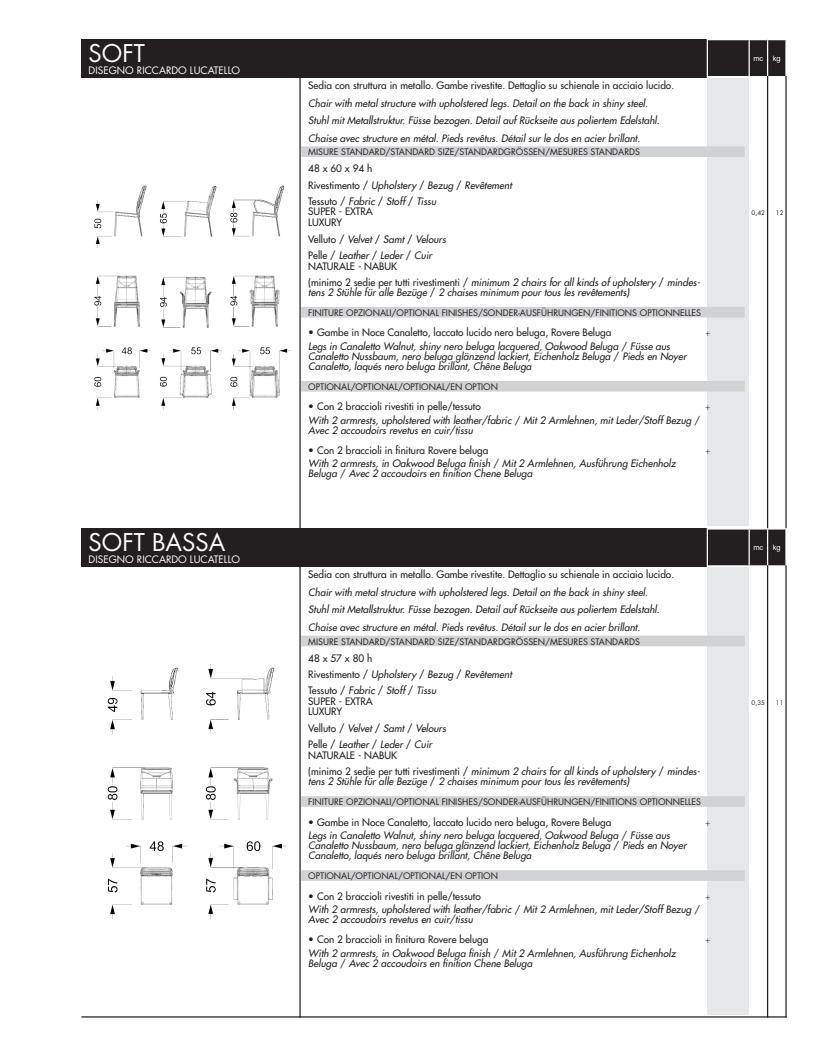
<style>
.page{position:relative;width:815px;height:1053px;background:#fff}
.page>*{position:absolute;margin:0;border:0;box-sizing:border-box;transform-origin:0 0}
.t1{font:23.75px "Futura Std";color:#fff}
.t2{font:italic 500 10px/16.2px "Futura Std";color:#231f20}
.t3{font:500 10px/10.5px "Futura Std";color:#231f20}
.t4{font:10px "Futura Std";color:#fff}
.t5{font:8.75px "Futura Std";color:#231f20}
.t6{font:300 8.75px "Futura Std";color:#231f20}
.t7{font:7.5px "Arial";color:#fff}
.t8{font:6.25px "Futura Std";color:#231f20}
.s1{font-style:normal}
.s2{font-style:italic}
.s3{font-weight:400;font-style:normal}
</style>
<div class="page">
<div style="left:81px;top:39px;width:626px;height:38px;background:#231f20"></div>
<svg style="left:707px;top:39px;width:79px;height:38px;background:#3a3637"></svg>
<div style="left:707px;top:78px;width:42px;height:447px;background:#e6e7e9"></div>
<hr style="left:299px;top:76px;width:2px;height:452px;background:#231f20">
<hr style="left:767px;top:76px;width:1px;height:452px;background:#231f20">
<hr style="left:785px;top:76px;width:2px;height:452px;background:#231f20">
<img style="left:94px;top:185px;width:197px;height:225px">
<div style="left:301px;top:146px;width:444px;height:11px;background:#d1d2d4"></div>
<div style="left:301px;top:307px;width:444px;height:10px;background:#d1d2d4"></div>
<div style="left:301px;top:381px;width:444px;height:10px;background:#d1d2d4"></div>
<div style="left:81px;top:528px;width:626px;height:38px;background:#231f20"></div>
<svg style="left:707px;top:528px;width:80px;height:38px;background:#3c393a"></svg>
<div style="left:707px;top:567px;width:42px;height:447px;background:#e6e7e9"></div>
<hr style="left:81px;top:1016px;width:706px;height:1px;background:#231f20">
<hr style="left:299px;top:565px;width:2px;height:452px;background:#231f20">
<hr style="left:767px;top:565px;width:1px;height:452px;background:#231f20">
<hr style="left:785px;top:565px;width:2px;height:452px;background:#231f20">
<img style="left:107px;top:664px;width:180px;height:255px">
<div style="left:301px;top:635px;width:444px;height:11px;background:#d1d2d4"></div>
<div style="left:301px;top:796px;width:444px;height:10px;background:#d1d2d4"></div>
<div style="left:301px;top:870px;width:444px;height:10px;background:#d1d2d4"></div>
<h1 class="t1" style="left:89px;top:38px;width:58px">SOFT</h1>
<p class="t4" style="left:89px;top:64px;width:153px">DISEGNO RICCARDO LUCATELLO</p>
<h1 class="t1" style="left:89px;top:527px;width:138px">SOFT BASSA</h1>
<p class="t4" style="left:89px;top:553px;width:153px">DISEGNO RICCARDO LUCATELLO</p>
<p class="t3" style="left:308px;top:80px;width:367px">Sedia con struttura in metallo. Gambe rivestite. Dettaglio su schienale in acciaio lucido.</p>
<p class="t2" style="left:308px;top:94px;width:353px;line-height:17.5px">Chair with metal structure with upholstered legs. Detail on the back in shiny steel.<br>Stuhl mit Metallstruktur. Füsse bezogen. Detail auf Rückseite aus poliertem Edelstahl.<br>Chaise avec structure en métal. Pieds revêtus. Détail sur le dos en acier brillant.</p>
<p class="t5" style="left:308px;top:146px;width:333px">MISURE STANDARD/STANDARD SIZE/STANDARDGRÖSSEN/MESURES STANDARDS</p>
<p class="t2" style="left:308px;top:161px;width:205px"><span class="s1">48 x 60 x 94 h<br>Rivestimento /</span> Upholstery <span class="s1">/</span> Bezug <span class="s1">/</span> Revêtement<br><span class="s1">Tessuto /</span> Fabric <span class="s1">/</span> Stoff <span class="s1">/</span> Tissu</p>
<p class="t3" style="left:308px;top:206px;width:66px">SUPER - EXTRA<br>LUXURY</p>
<p class="t2" style="left:308px;top:231px;width:139px"><span class="s1">Velluto /</span> Velvet <span class="s1">/</span> Samt <span class="s1">/</span> Velours<br><span class="s1">Pelle /</span> Leather <span class="s1">/</span> Leder <span class="s1">/</span> Cuir</p>
<p class="t3" style="left:308px;top:258px;width:393px;line-height:16.2px">NATURALE - NABUK<br>(minimo 2 sedie per tutti rivestimenti / <span class="s2">minimum 2 chairs for all kinds of upholstery</span> / <span class="s2">mindes-</span></p>
<p class="t2" style="left:308px;top:284px;width:323px">tens 2 Stühle für alle Bezüge <span class="s1">/</span> 2 chaises minimum pour tous les revêtements)</p>
<p class="t5" style="left:308px;top:307px;width:394px">FINITURE OPZIONALI/OPTIONAL FINISHES/SONDER-AUSFÜHRUNGEN/FINITIONS OPTIONNELLES</p>
<p class="t2" style="left:308px;top:326px;width:363px;line-height:13.5px"><span class="s1">• Gambe in Noce Canaletto, laccato lucido nero beluga, Rovere Beluga<br></span>Legs in Canaletto Walnut, shiny nero beluga lacquered, Oakwood Beluga <span class="s3">/</span> Füsse aus</p>
<p class="t2" style="left:308px;top:351px;width:380px;line-height:10px">Canaletto Nussbaum, nero beluga glänzend lackiert, Eichenholz Beluga <span class="s3">/</span> Pieds en Noyer<br>Canaletto, laqués nero beluga brillant, Chêne Beluga</p>
<p class="t5" style="left:308px;top:381px;width:191px">OPTIONAL/OPTIONAL/OPTIONAL/EN OPTION</p>
<p class="t2" style="left:308px;top:400px;width:394px;line-height:13.5px"><span class="s1">• Con 2 braccioli rivestiti in pelle/tessuto<br></span>With 2 armrests, upholstered with leather/fabric <span class="s3">/</span> Mit 2 Armlehnen, mit Leder/Stoff Bezug <span class="s3">/</span></p>
<p class="t2" style="left:308px;top:422px;width:166px">Avec 2 accoudoirs revetus en cuir/tissu</p>
<p class="t2" style="left:308px;top:443px;width:369px;line-height:13.5px"><span class="s1">• Con 2 braccioli in finitura Rovere beluga<br></span>With 2 armrests, in Oakwood Beluga finish <span class="s3">/</span> Mit 2 Armlehnen, Ausführung Eichenholz</p>
<p class="t2" style="left:308px;top:466px;width:226px">Beluga <span class="s3">/</span> Avec 2 accoudoirs en finition Chene Beluga</p>
<p class="t6" style="left:705px;top:328px;width:7px">+</p>
<p class="t6" style="left:705px;top:402px;width:7px">+</p>
<p class="t6" style="left:705px;top:445px;width:7px">+</p>
<p class="t3" style="left:308px;top:569px;width:367px">Sedia con struttura in metallo. Gambe rivestite. Dettaglio su schienale in acciaio lucido.</p>
<p class="t2" style="left:308px;top:583px;width:353px;line-height:17.5px">Chair with metal structure with upholstered legs. Detail on the back in shiny steel.<br>Stuhl mit Metallstruktur. Füsse bezogen. Detail auf Rückseite aus poliertem Edelstahl.<br>Chaise avec structure en métal. Pieds revêtus. Détail sur le dos en acier brillant.</p>
<p class="t5" style="left:308px;top:635px;width:333px">MISURE STANDARD/STANDARD SIZE/STANDARDGRÖSSEN/MESURES STANDARDS</p>
<p class="t2" style="left:308px;top:650px;width:205px"><span class="s1">48 x 57 x 80 h<br>Rivestimento /</span> Upholstery <span class="s1">/</span> Bezug <span class="s1">/</span> Revêtement<br><span class="s1">Tessuto /</span> Fabric <span class="s1">/</span> Stoff <span class="s1">/</span> Tissu</p>
<p class="t3" style="left:308px;top:695px;width:66px">SUPER - EXTRA<br>LUXURY</p>
<p class="t2" style="left:308px;top:720px;width:139px"><span class="s1">Velluto /</span> Velvet <span class="s1">/</span> Samt <span class="s1">/</span> Velours<br><span class="s1">Pelle /</span> Leather <span class="s1">/</span> Leder <span class="s1">/</span> Cuir</p>
<p class="t3" style="left:308px;top:747px;width:393px;line-height:16.2px">NATURALE - NABUK<br>(minimo 2 sedie per tutti rivestimenti / <span class="s2">minimum 2 chairs for all kinds of upholstery</span> / <span class="s2">mindes-</span></p>
<p class="t2" style="left:308px;top:773px;width:323px">tens 2 Stühle für alle Bezüge <span class="s1">/</span> 2 chaises minimum pour tous les revêtements)</p>
<p class="t5" style="left:308px;top:796px;width:394px">FINITURE OPZIONALI/OPTIONAL FINISHES/SONDER-AUSFÜHRUNGEN/FINITIONS OPTIONNELLES</p>
<p class="t2" style="left:308px;top:815px;width:363px;line-height:13.5px"><span class="s1">• Gambe in Noce Canaletto, laccato lucido nero beluga, Rovere Beluga<br></span>Legs in Canaletto Walnut, shiny nero beluga lacquered, Oakwood Beluga <span class="s3">/</span> Füsse aus</p>
<p class="t2" style="left:308px;top:840px;width:380px;line-height:10px">Canaletto Nussbaum, nero beluga glänzend lackiert, Eichenholz Beluga <span class="s3">/</span> Pieds en Noyer<br>Canaletto, laqués nero beluga brillant, Chêne Beluga</p>
<p class="t5" style="left:308px;top:870px;width:191px">OPTIONAL/OPTIONAL/OPTIONAL/EN OPTION</p>
<p class="t2" style="left:308px;top:889px;width:394px;line-height:13.5px"><span class="s1">• Con 2 braccioli rivestiti in pelle/tessuto<br></span>With 2 armrests, upholstered with leather/fabric <span class="s3">/</span> Mit 2 Armlehnen, mit Leder/Stoff Bezug <span class="s3">/</span></p>
<p class="t2" style="left:308px;top:911px;width:166px">Avec 2 accoudoirs revetus en cuir/tissu</p>
<p class="t2" style="left:308px;top:932px;width:369px;line-height:13.5px"><span class="s1">• Con 2 braccioli in finitura Rovere beluga<br></span>With 2 armrests, in Oakwood Beluga finish <span class="s3">/</span> Mit 2 Armlehnen, Ausführung Eichenholz</p>
<p class="t2" style="left:308px;top:955px;width:226px">Beluga <span class="s3">/</span> Avec 2 accoudoirs en finition Chene Beluga</p>
<p class="t6" style="left:705px;top:817px;width:7px">+</p>
<p class="t6" style="left:705px;top:891px;width:7px">+</p>
<p class="t6" style="left:705px;top:934px;width:7px">+</p>
<p class="t7" style="left:753px;top:53px;width:11px">mc</p>
<p class="t7" style="left:773px;top:53px;width:9px">kg</p>
<p class="t8" style="left:752px;top:209px;width:15px">0,42</p>
<p class="t8" style="left:776px;top:209px;width:9px">12</p>
<p class="t7" style="left:753px;top:542px;width:11px">mc</p>
<p class="t7" style="left:773px;top:542px;width:9px">kg</p>
<p class="t8" style="left:752px;top:698px;width:15px">0,35</p>
<p class="t8" style="left:776px;top:698px;width:9px">11</p>
</div>
